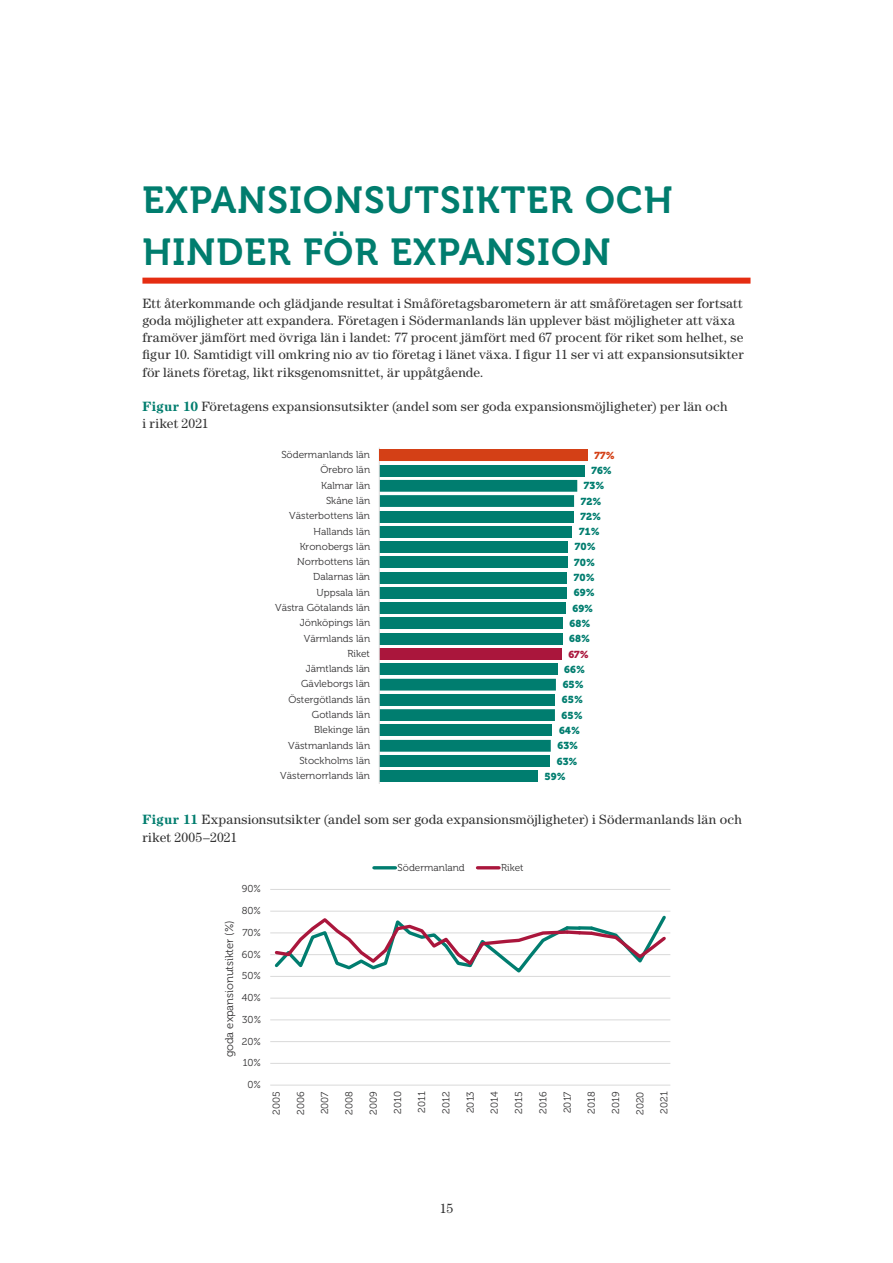
<style>
.page{position:relative;width:893px;height:1263px;background:#fff}
.page>*{position:absolute;margin:0;border:0;box-sizing:border-box;transform-origin:0 0}
.t1{font:37.5px/51.8px "Museo 700";letter-spacing:.03em;color:#007d6e}
.t2{font:13.5px/17.2px "Century Std";letter-spacing:.01em;color:#333}
.t3{font:11.25px "Museo 300";color:#333233}
.t4{font:10.05px/15.3px "Museo 300";color:#333233;text-align:right}
.t5{font:10.05px "Museo 900";letter-spacing:.005em;color:#007d6f}
.t6{font:10.05px "Museo 900";color:#d44016}
.t7{font:10.05px "Museo 900";color:#aa163c}
.s1{font-weight:700;color:#007d6e}
</style>
<div class="page">
<div style="left:142px;top:278px;width:608px;height:6px;background:#e52d12"></div>
<div style="left:379px;top:755px;width:171px;height:12px;background:#007d6f"></div>
<div style="left:379px;top:770px;width:159px;height:12px;background:#007d6f"></div>
<svg style="left:380px;top:465px;width:205px;height:287px;fill:#007d6f"></svg>
<hr style="left:379px;top:448px;width:1px;height:336px;background:#d9d9d9">
<div style="left:380px;top:449px;width:208px;height:12px;background:#d44016"></div>
<hr style="left:270px;top:1063px;width:400px;height:1px;background:#d9d9d9">
<hr style="left:270px;top:1041px;width:400px;height:1px;background:#d9d9d9">
<hr style="left:270px;top:1019px;width:400px;height:1px;background:#d9d9d9">
<hr style="left:270px;top:998px;width:400px;height:1px;background:#d9d9d9">
<hr style="left:270px;top:976px;width:400px;height:1px;background:#d9d9d9">
<hr style="left:270px;top:954px;width:400px;height:1px;background:#d9d9d9">
<hr style="left:270px;top:933px;width:400px;height:1px;background:#d9d9d9">
<hr style="left:270px;top:911px;width:400px;height:1px;background:#d9d9d9">
<hr style="left:270px;top:889px;width:400px;height:1px;background:#d9d9d9">
<hr style="left:270px;top:1085px;width:400px;height:1px;background:#d9d9d9">
<svg style="left:272px;top:915px;width:397px;height:58px"></svg>
<hr style="left:374px;top:866px;width:21px;height:3px;background:#007d6f">
<hr style="left:477px;top:866px;width:22px;height:3px;background:#aa163c">
<h1 class="t1" style="left:142px;top:175px;width:532px">EXPANSIONSUTSIKTER OCH<br>HINDER FÖR EXPANSION</h1>
<p class="t2" style="left:142px;top:294px;width:603px">Ett återkommande och glädjande resultat i Småföretagsbarometern är att småföretagen ser fortsatt goda möjligheter att expandera. Företagen i Södermanlands län upplever bäst möjligheter att växa framöver jämfört med övriga län i landet: 77 procent jämfört med 67 procent för riket som helhet, se figur 10. Samtidigt vill omkring nio av tio företag i länet växa. I figur 11 ser vi att expansionsutsikter för länets företag, likt riksgenomsnittet, är uppåtgående.</p>
<p class="t2" style="left:142px;top:397px;width:587px"><span class="s1">Figur 10</span> Företagens expansionsutsikter (andel som ser goda expansionsmöjligheter) per län och i riket 2021</p>
<p class="t6" style="left:594px;top:449px;width:22px">77%</p>
<p class="t5" style="left:591px;top:465px;width:22px">76%</p>
<p class="t5" style="left:584px;top:480px;width:22px">73%</p>
<p class="t5" style="left:581px;top:495px;width:22px">72%</p>
<p class="t5" style="left:580px;top:511px;width:22px">72%</p>
<p class="t5" style="left:579px;top:526px;width:22px">71%</p>
<p class="t5" style="left:575px;top:541px;width:22px">70%</p>
<p class="t5" style="left:574px;top:556px;width:22px">70%</p>
<p class="t5" style="left:574px;top:572px;width:22px">70%</p>
<p class="t5" style="left:574px;top:587px;width:22px">69%</p>
<p class="t5" style="left:572px;top:602px;width:22px">69%</p>
<p class="t5" style="left:569px;top:618px;width:22px">68%</p>
<p class="t5" style="left:569px;top:633px;width:22px">68%</p>
<p class="t7" style="left:568px;top:648px;width:22px">67%</p>
<p class="t5" style="left:564px;top:663px;width:22px">66%</p>
<p class="t5" style="left:563px;top:679px;width:23px">65%</p>
<p class="t5" style="left:562px;top:694px;width:23px">65%</p>
<p class="t5" style="left:562px;top:709px;width:23px">65%</p>
<p class="t5" style="left:559px;top:725px;width:23px">64%</p>
<p class="t5" style="left:557px;top:740px;width:22px">63%</p>
<p class="t5" style="left:557px;top:755px;width:22px">63%</p>
<p class="t5" style="left:545px;top:770px;width:23px">59%</p>
<p class="t4" style="left:275px;top:447px;width:97px">Södermanlands län<br>Örebro län<br>Kalmar län<br>Skåne län<br>Västerbottens län<br>Hallands län<br>Kronobergs län<br>Norrbottens län<br>Dalarnas län<br>Uppsala län<br>Västra Götalands län<br>Jönköpings län<br>Värmlands län<br>Riket<br>Jämtlands län<br>Gävleborgs län<br>Östergötlands län<br>Gotlands län<br>Blekinge län<br>Västmanlands län<br>Stockholms län<br>Västernorrlands län</p>
<p class="t2" style="left:142px;top:811px;width:601px"><span class="s1">Figur 11</span> Expansionsutsikter (andel som ser goda expansionsmöjligheter) i Södermanlands län och riket 2005–2021</p>
<p class="t4" style="left:242px;top:881px;width:21px">90%</p>
<p class="t4" style="left:242px;top:903px;width:21px">80%</p>
<p class="t3" style="left:223px;top:1057px;width:139px;rotate:-90deg">goda expansionutsikter (%)</p>
<p class="t4" style="left:242px;top:925px;width:20px">70%</p>
<p class="t4" style="left:242px;top:947px;width:21px">60%</p>
<p class="t4" style="left:242px;top:968px;width:21px">50%</p>
<p class="t4" style="left:242px;top:990px;width:21px">40%</p>
<p class="t4" style="left:242px;top:1012px;width:20px">30%</p>
<p class="t4" style="left:242px;top:1034px;width:21px">20%</p>
<p class="t4" style="left:243px;top:1055px;width:20px">10%</p>
<p class="t4" style="left:248px;top:1077px;width:15px">0%</p>
<p class="t4" style="left:398px;top:860px;width:69px">Södermanland</p>
<p class="t4" style="left:501px;top:860px;width:24px">Riket</p>
<p class="t4" style="left:269px;top:1115px;width:25px;rotate:-90deg">2005</p>
<p class="t4" style="left:293px;top:1115px;width:25px;rotate:-90deg">2006</p>
<p class="t4" style="left:317px;top:1114px;width:24px;rotate:-90deg">2007</p>
<p class="t4" style="left:342px;top:1115px;width:25px;rotate:-90deg">2008</p>
<p class="t4" style="left:366px;top:1115px;width:25px;rotate:-90deg">2009</p>
<p class="t4" style="left:390px;top:1114px;width:24px;rotate:-90deg">2010</p>
<p class="t4" style="left:414px;top:1113px;width:23px;rotate:-90deg">2011</p>
<p class="t4" style="left:439px;top:1114px;width:24px;rotate:-90deg">2012</p>
<p class="t4" style="left:463px;top:1113px;width:23px;rotate:-90deg">2013</p>
<p class="t4" style="left:487px;top:1114px;width:24px;rotate:-90deg">2014</p>
<p class="t4" style="left:511px;top:1114px;width:24px;rotate:-90deg">2015</p>
<p class="t4" style="left:536px;top:1114px;width:24px;rotate:-90deg">2016</p>
<p class="t4" style="left:560px;top:1113px;width:23px;rotate:-90deg">2017</p>
<p class="t4" style="left:584px;top:1114px;width:24px;rotate:-90deg">2018</p>
<p class="t4" style="left:608px;top:1114px;width:24px;rotate:-90deg">2019</p>
<p class="t4" style="left:632px;top:1115px;width:25px;rotate:-90deg">2020</p>
<p class="t4" style="left:657px;top:1114px;width:24px;rotate:-90deg">2021</p>
<p class="t2" style="left:440px;top:1199px;width:15px">15</p>
</div>
